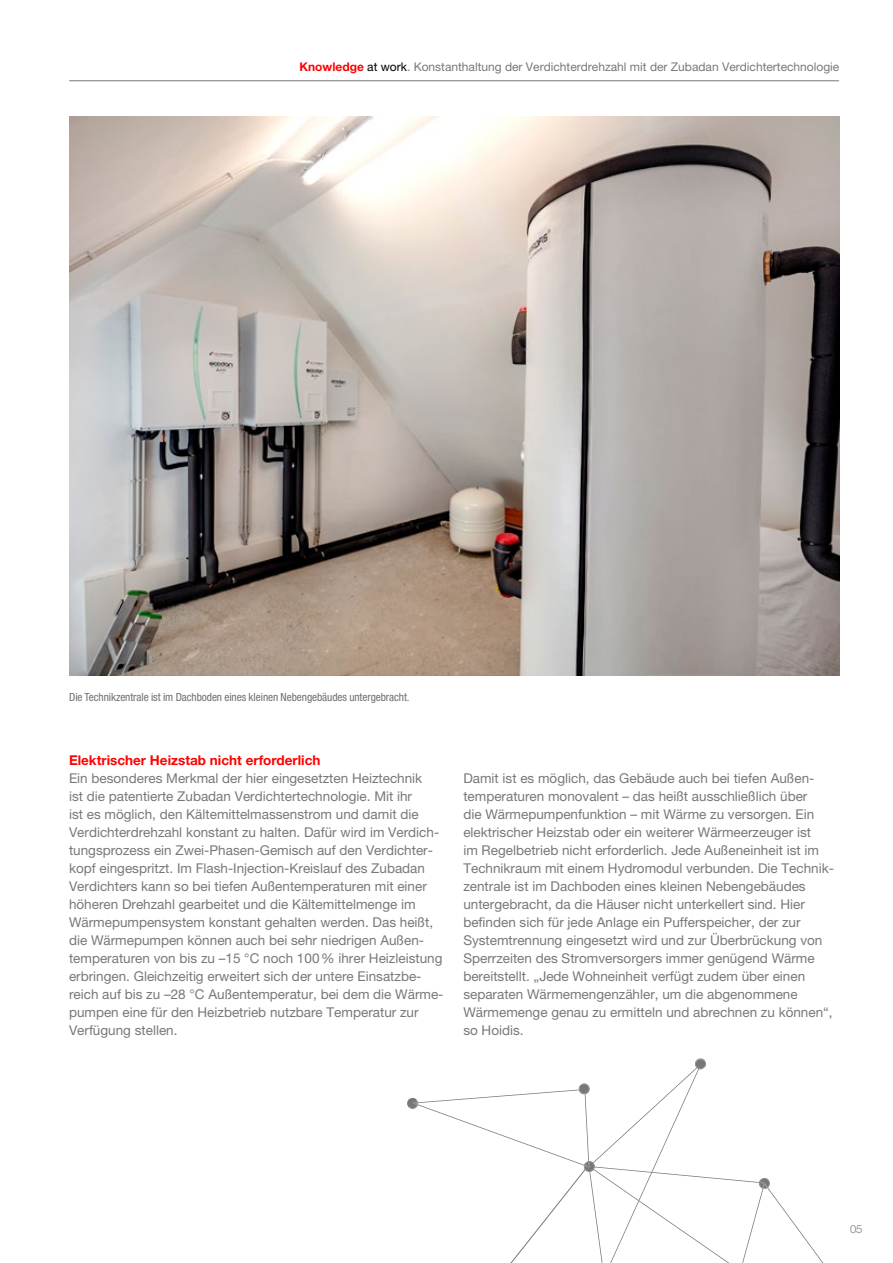
<style>
.page{position:relative;width:893px;height:1263px;background:#fff}
.page>*{position:absolute;margin:0;border:0;box-sizing:border-box;transform-origin:0 0}
.t1{font:13.5px/18px "Helvetica Neue LT Pro";color:#787878}
.t2{font:700 13.5px "Helvetica Neue LT Pro";color:#f00}
.t3{font:12px "Helvetica Neue LT Pro";color:#787878}
.t4{font:condensed 11.25px "Helvetica Neue LT Pro";letter-spacing:-.005em;color:#6f7070}
.t5{font:300 11.25px "Helvetica Neue LT Pro";color:#787878}
.s1{font-weight:700;color:#f00}
.s2{color:#000}
</style>
<div class="page">
<img style="left:69px;top:117px;width:770px;height:558px">
<svg style="left:407px;top:1058px;width:416px;height:205px"></svg>
<hr style="left:69px;top:81px;width:770px;height:1px;background:#787878">
<p class="t3" style="left:299px;top:60px;width:541px"><span class="s1">Knowledge</span> <span class="s2">at work</span>. Konstanthaltung der Verdichterdrehzahl mit der Zubadan Verdichtertechnologie</p>
<p class="t4" style="left:69px;top:691px;width:342px">Die Technikzentrale ist im Dachboden eines kleinen Nebengebäudes untergebracht.</p>
<p class="t2" style="left:69px;top:752px;width:253px">Elektrischer Heizstab nicht erforderlich</p>
<p class="t1" style="left:69px;top:769px;width:376px">Ein besonderes Merkmal der hier eingesetzten Heiztechnik<br>ist die patentierte Zubadan Verdichtertechnologie. Mit ihr<br>ist es möglich, den Kältemittelmassenstrom und damit die Verdichterdrehzahl konstant zu halten. Dafür wird im Verdich&shy;tungsprozess ein Zwei-Phasen-Gemisch auf den Verdichter&shy;kopf eingespritzt. Im Flash-Injection-Kreislauf des Zubadan Verdichters kann so bei tiefen Außentemperaturen mit einer höheren Drehzahl gearbeitet und die Kältemittelmenge im Wärmepumpensystem konstant gehalten werden. Das heißt, die Wärmepumpen können auch bei sehr niedrigen Außen&shy;temperaturen von bis zu –15 °C noch 100% ihrer Heizleistung erbringen. Gleichzeitig erweitert sich der untere Einsatzbe&shy;reich auf bis zu –28 °C Außentemperatur, bei dem die Wärme&shy;pumpen eine für den Heizbetrieb nutzbare Temperatur zur Verfügung stellen.</p>
<p class="t1" style="left:463px;top:769px;width:371px">Damit ist es möglich, das Gebäude auch bei tiefen Außen&shy;temperaturen monovalent – das heißt ausschließlich über<br>die Wärmepumpenfunktion – mit Wärme zu versorgen. Ein elektrischer Heizstab oder ein weiterer Wärmeerzeuger ist<br>im Regelbetrieb nicht erforderlich. Jede Außeneinheit ist im Technikraum mit einem Hydromodul verbunden. Die Technik&shy;zentrale ist im Dachboden eines kleinen Nebengebäudes untergebracht, da die Häuser nicht unterkellert sind. Hier befinden sich für jede Anlage ein Pufferspeicher, der zur Systemtrennung eingesetzt wird und zur Überbrückung von Sperrzeiten des Stromversorgers immer genügend Wärme bereitstellt. „Jede Wohneinheit verfügt zudem über einen separaten Wärmemengenzähler, um die abgenommene Wärmemenge genau zu ermitteln und abrechnen zu können“, so Hoidis.</p>
<p class="t5" style="left:850px;top:1222px;width:14px">05</p>
</div>
